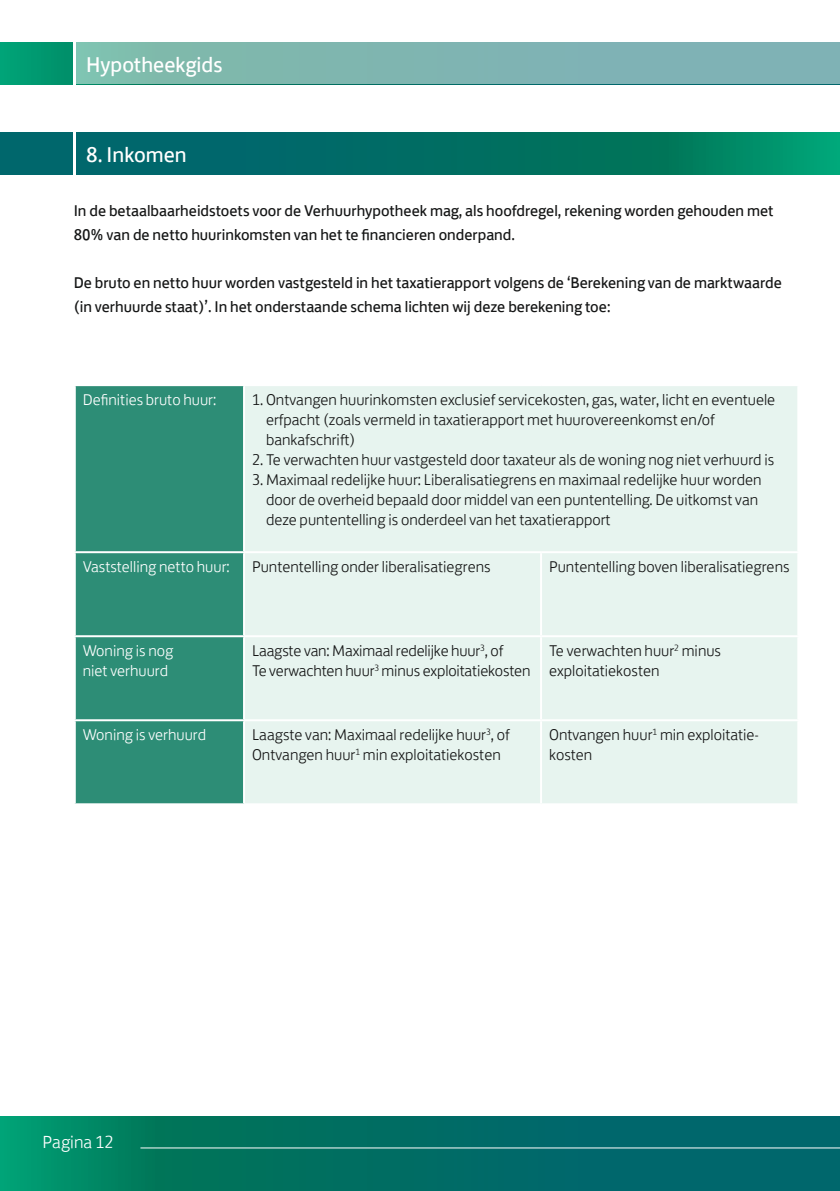
<style>
.page{position:relative;width:840px;height:1191px;background:#fff}
.page>*{position:absolute;margin:0;border:0;box-sizing:border-box;transform-origin:0 0}
.t1{font:22px "Lloyds Bank Jack";color:#fff}
.t2{font:300 18px "Lloyds Bank Jack";color:#fff}
.List_Paragraph{font:300 16px/20px "Lloyds Bank Jack";color:#151616}
.BODY{font:16px/24px "Lloyds Bank Jack";color:#151616}
.t3{font:300 16px/20px "Lloyds Bank Jack";color:#fff}
</style>
<div class="page">
<svg style="left:0;top:1116px;width:839px;height:75px;background:#017266"></svg>
<hr style="left:140px;top:1147px;width:699px;height:1px;background:#fff">
<div style="left:0;top:43px;width:839px;height:41px;background:#009a71"></div>
<div style="left:74px;top:43px;width:765px;height:41px;background:#7fb4b2"></div>
<hr style="left:74px;top:42px;width:2px;height:42px;background:#fff">
<svg style="left:0;top:132px;width:839px;height:42px;background:#007266"></svg>
<hr style="left:74px;top:132px;width:2px;height:42px;background:#fff">
<div style="left:76px;top:386px;width:167px;height:417px;background:#2d8d76"></div>
<div style="left:245px;top:386px;width:551px;height:417px;background:#e7f4ef"></div>
<hr style="left:74px;top:551px;width:170px;height:2px;background:#fff">
<hr style="left:244px;top:551px;width:296px;height:2px;background:#fff">
<hr style="left:540px;top:551px;width:258px;height:2px;background:#fff">
<hr style="left:539px;top:553px;width:2px;height:82px;background:#fff">
<hr style="left:74px;top:635px;width:170px;height:2px;background:#fff">
<hr style="left:244px;top:635px;width:296px;height:2px;background:#fff">
<hr style="left:540px;top:635px;width:258px;height:2px;background:#fff">
<hr style="left:539px;top:637px;width:2px;height:82px;background:#fff">
<hr style="left:74px;top:719px;width:170px;height:2px;background:#fff">
<hr style="left:244px;top:719px;width:296px;height:2px;background:#fff">
<hr style="left:540px;top:719px;width:258px;height:2px;background:#fff">
<hr style="left:539px;top:721px;width:2px;height:82px;background:#fff">
<h1 class="t1" style="left:86px;top:46px;width:138px">Hypotheekgids</h1>
<p class="t1" style="left:86px;top:136px;width:102px">8. Inkomen</p>
<p class="BODY" style="left:74px;top:197px;width:701px">In de betaalbaarheidstoets voor de Verhuurhypotheek mag, als hoofdregel, rekening worden gehouden met<br>80% van de netto huurinkomsten van het te financieren onderpand.</p>
<p class="BODY" style="left:74px;top:269px;width:709px">De bruto en netto huur worden vastgesteld in het taxatierapport volgens de ‘Berekening van de marktwaarde (in verhuurde staat)’. In het onderstaande schema lichten wij deze berekening toe:</p>
<p class="t3" style="left:83px;top:388px;width:135px">Definities bruto huur:</p>
<p class="List_Paragraph" style="left:266px;top:388px;width:510px;text-indent:-14px">1. Ontvangen huurinkomsten exclusief servicekosten, gas, water, licht en eventuele erfpacht (zoals vermeld in taxatierapport met huurovereenkomst en/of bankafschrift)</p>
<p class="List_Paragraph" style="left:252px;top:448px;width:523px">2. Te verwachten huur vastgesteld door taxateur als de woning nog niet verhuurd is</p>
<p class="List_Paragraph" style="left:266px;top:468px;width:497px;text-indent:-14px">3. Maximaal redelijke huur: Liberalisatiegrens en maximaal redelijke huur worden door de overheid bepaald door middel van een puntentelling. De uitkomst van deze puntentelling is onderdeel van het taxatierapport</p>
<p class="t3" style="left:83px;top:555px;width:148px">Vaststelling netto huur:</p>
<p class="List_Paragraph" style="left:252px;top:555px;width:240px">Puntentelling onder liberalisatiegrens</p>
<p class="List_Paragraph" style="left:548px;top:555px;width:242px">Puntentelling boven liberalisatiegrens</p>
<p class="t3" style="left:83px;top:639px;width:92px">Woning is nog niet verhuurd</p>
<p class="List_Paragraph" style="left:252px;top:639px;width:280px">Laagste van: Maximaal redelijke huur<sup>3</sup>, of<br>Te verwachten huur<sup>3</sup> minus exploitatiekosten</p>
<p class="List_Paragraph" style="left:548px;top:639px;width:173px">Te verwachten huur<sup>2</sup> minus exploitatiekosten</p>
<p class="t3" style="left:83px;top:723px;width:125px">Woning is verhuurd</p>
<p class="List_Paragraph" style="left:252px;top:723px;width:259px">Laagste van: Maximaal redelijke huur<sup>3</sup>, of<br>Ontvangen huur<sup>1</sup> min exploitatiekosten</p>
<p class="List_Paragraph" style="left:548px;top:723px;width:211px">Ontvangen huur<sup>1</sup> min exploitatie&shy;kosten</p>
<p class="t2" style="left:43px;top:1127px;width:72px">Pagina 12</p>
</div>
